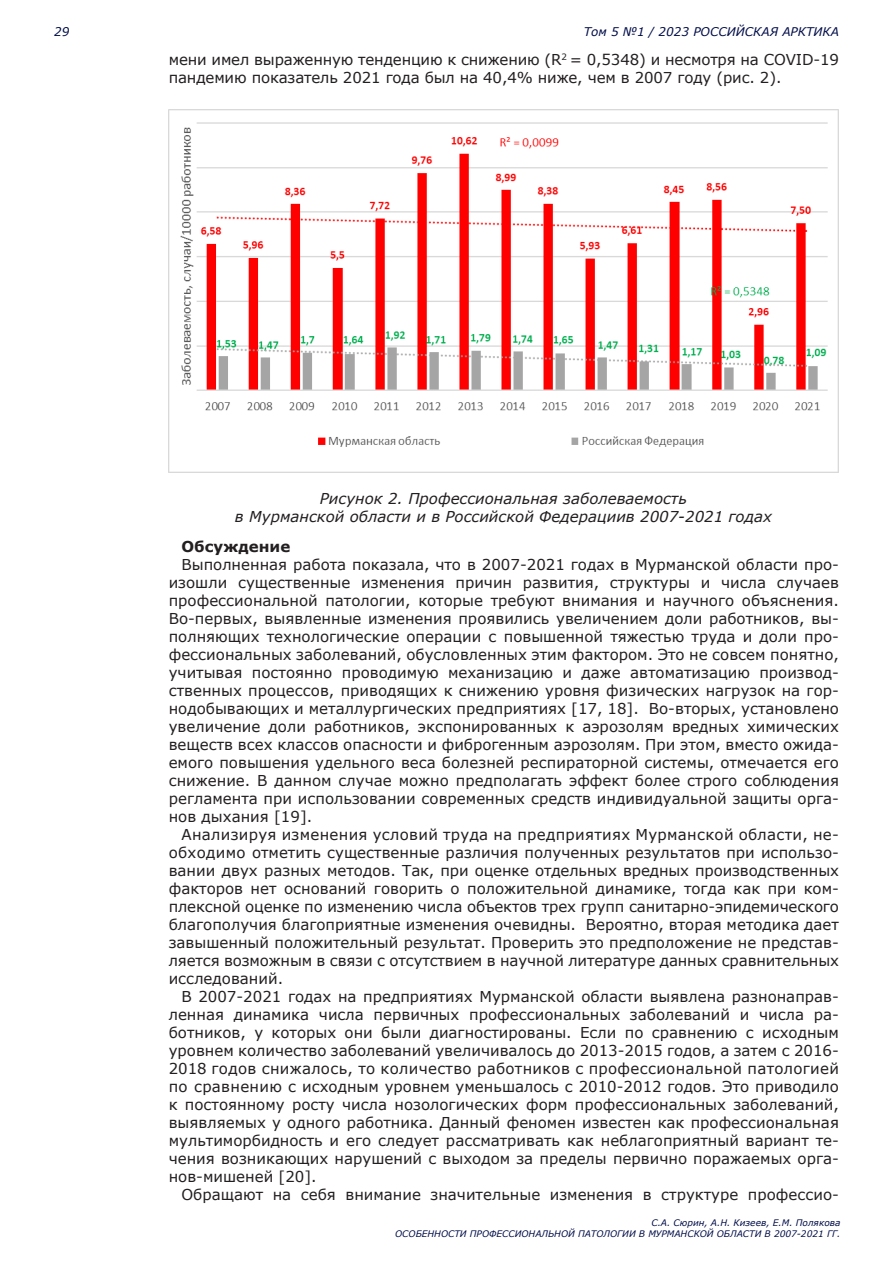
<style>
.page{position:relative;width:893px;height:1263px;background:#fff}
.page>*{position:absolute;margin:0;border:0;box-sizing:border-box;transform-origin:0 0}
.t1{font:15px/18px "Verdana";color:#231f20;text-align:justify}
.t2{font:italic 15px "Verdana";color:#231f20}
.t3{font:700 15px "Verdana";color:#231f20}
.t4{font:italic 12px "Verdana";color:#030e49}
.t5{font:italic 9px/10.8px "Verdana";color:#030e49;text-align:right}
</style>
<div class="page">
<img style="left:168px;top:109px;width:671px;height:363px">
<p class="t4" style="left:54px;top:24px;width:17px">29</p>
<p class="t4" style="left:584px;top:24px;width:257px">Том 5 №1 / 2023 РОССИЙСКАЯ АРКТИКА</p>
<p class="t1" style="left:169px;top:51px;width:672px">мени имел выраженную тенденцию к снижению (R<sup>2</sup> = 0,5348) и несмотря на COVID-19 пандемию показатель 2021 года был на 40,4% ниже, чем в 2007 году (рис. 2).</p>
<p class="t2" style="left:320px;top:488px;width:369px">Рисунок 2. Профессиональная заболеваемость</p>
<p class="t2" style="left:235px;top:506px;width:538px">в Мурманской области и в Российской Федерациив 2007-2021 годах</p>
<p class="t3" style="left:181px;top:535px;width:110px">Обсуждение</p>
<p class="t1" style="left:169px;top:555px;width:672px;text-indent:13px">Выполненная работа показала, что в 2007-2021 годах в Мурманской области про&shy;изошли существенные изменения причин развития, структуры и числа случаев профессиональной патологии, которые требуют внимания и научного объяснения.<br>Во-первых, выявленные изменения проявились увеличением доли работников, вы&shy;полняющих технологические операции с повышенной тяжестью труда и доли про&shy;фессиональных заболеваний, обусловленных этим фактором. Это не совсем понятно, учитывая постоянно проводимую механизацию и даже автоматизацию производ&shy;ственных процессов, приводящих к снижению уровня физических нагрузок на гор&shy;нодобывающих и металлургических предприятиях [17, 18]. Во-вторых, установлено увеличение доли работников, экспонированных к аэрозолям вредных химических веществ всех классов опасности и фиброгенным аэрозолям. При этом, вместо ожида&shy;емого повышения удельного веса болезней респираторной системы, отмечается его снижение. В данном случае можно предполагать эффект более строго соблюдения регламента при использовании современных средств индивидуальной защиты орга&shy;нов дыхания [19].</p>
<p class="t1" style="left:169px;top:825px;width:672px;text-indent:13px">Анализируя изменения условий труда на предприятиях Мурманской области, не&shy;обходимо отметить существенные различия полученных результатов при использо&shy;вании двух разных методов. Так, при оценке отдельных вредных производственных факторов нет оснований говорить о положительной динамике, тогда как при ком&shy;плексной оценке по изменению числа объектов трех групп санитарно-эпидемического благополучия благоприятные изменения очевидны. Вероятно, вторая методика дает завышенный положительный результат. Проверить это предположение не представ&shy;ляется возможным в связи с отсутствием в научной литературе данных сравнительных исследований.</p>
<p class="t1" style="left:169px;top:987px;width:672px;text-indent:13px">В 2007-2021 годах на предприятиях Мурманской области выявлена разнонаправ&shy;ленная динамика числа первичных профессиональных заболеваний и числа ра&shy;ботников, у которых они были диагностированы. Если по сравнению с исходным уровнем количество заболеваний увеличивалось до 2013-2015 годов, а затем с 2016- 2018 годов снижалось, то количество работников с профессиональной патологией по сравнению с исходным уровнем уменьшалось с 2010-2012 годов. Это приводило к постоянному росту числа нозологических форм профессиональных заболеваний, выявляемых у одного работника. Данный феномен известен как профессиональная мультиморбидность и его следует рассматривать как неблагоприятный вариант те&shy;чения возникающих нарушений с выходом за пределы первично поражаемых орга&shy;нов-мишеней [20].</p>
<p class="t1" style="left:181px;top:1185px;width:659px">Обращают на себя внимание значительные изменения в структуре профессио-</p>
<p class="t5" style="left:395px;top:1217px;width:447px">С.А. Сюрин, А.Н. Кизеев, Е.М. Полякова<br>ОСОБЕННОСТИ ПРОФЕССИОНАЛЬНОЙ ПАТОЛОГИИ В МУРМАНСКОЙ ОБЛАСТИ В 2007-2021 ГГ.</p>
</div>
